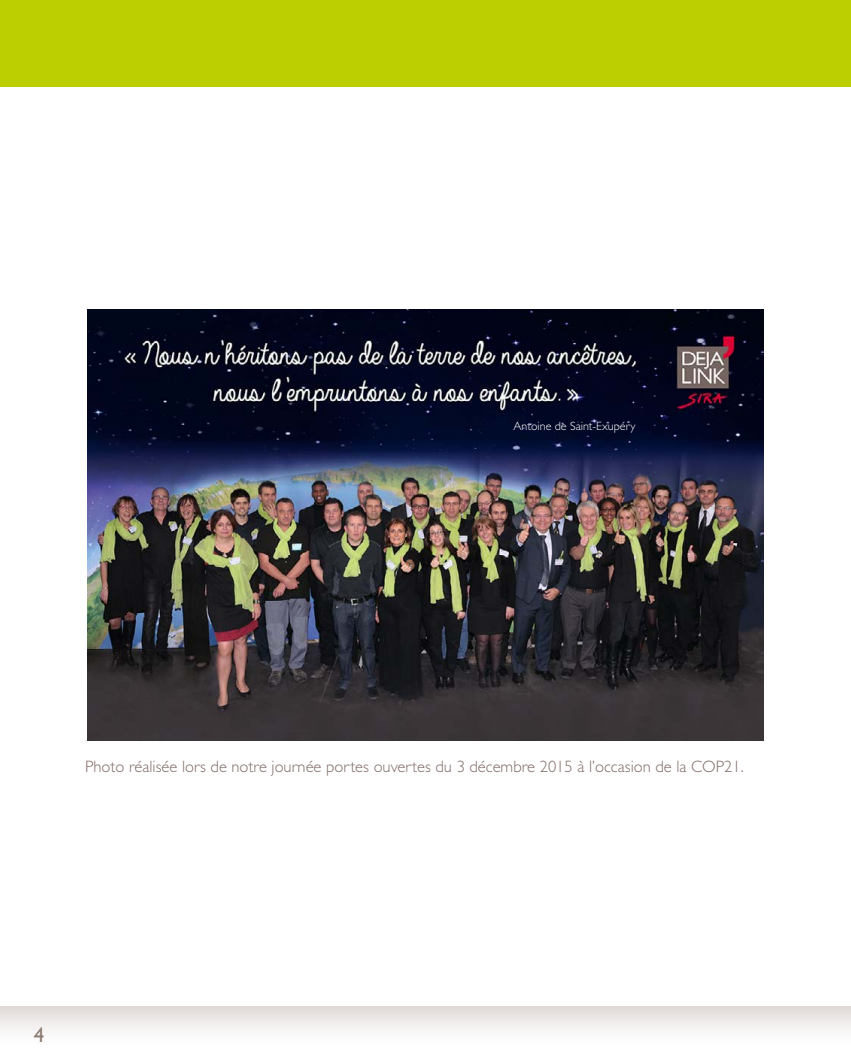
<style>
.page{position:relative;width:851px;height:1063px;background:#fff}
.page>*{position:absolute;margin:0;border:0;box-sizing:border-box;transform-origin:0 0}
.t1{font:21px "Gill Sans";color:#8d7d74}
.t2{font:300 16.5px "Gill Sans Std";color:#806b66}
.t3{font:300 12px "Gill Sans Std";color:#fff}
</style>
<div class="page">
<div style="left:0;top:1006px;width:850px;height:57px;background:linear-gradient(to bottom,#e5e0de,#fff)"></div>
<div style="left:0;top:0;width:850px;height:86px;background:#bccf00"></div>
<img style="left:88px;top:309px;width:675px;height:432px">
<p class="t3" style="left:513px;top:419px;width:123px">Antoine de Saint-Exupéry</p>
<p class="t2" style="left:85px;top:757px;width:660px">Photo réalisée lors de notre journée portes ouvertes du 3 décembre 2015 à l’occasion de la COP21.</p>
<p class="t1" style="left:34px;top:1022px;width:12px">4</p>
</div>
